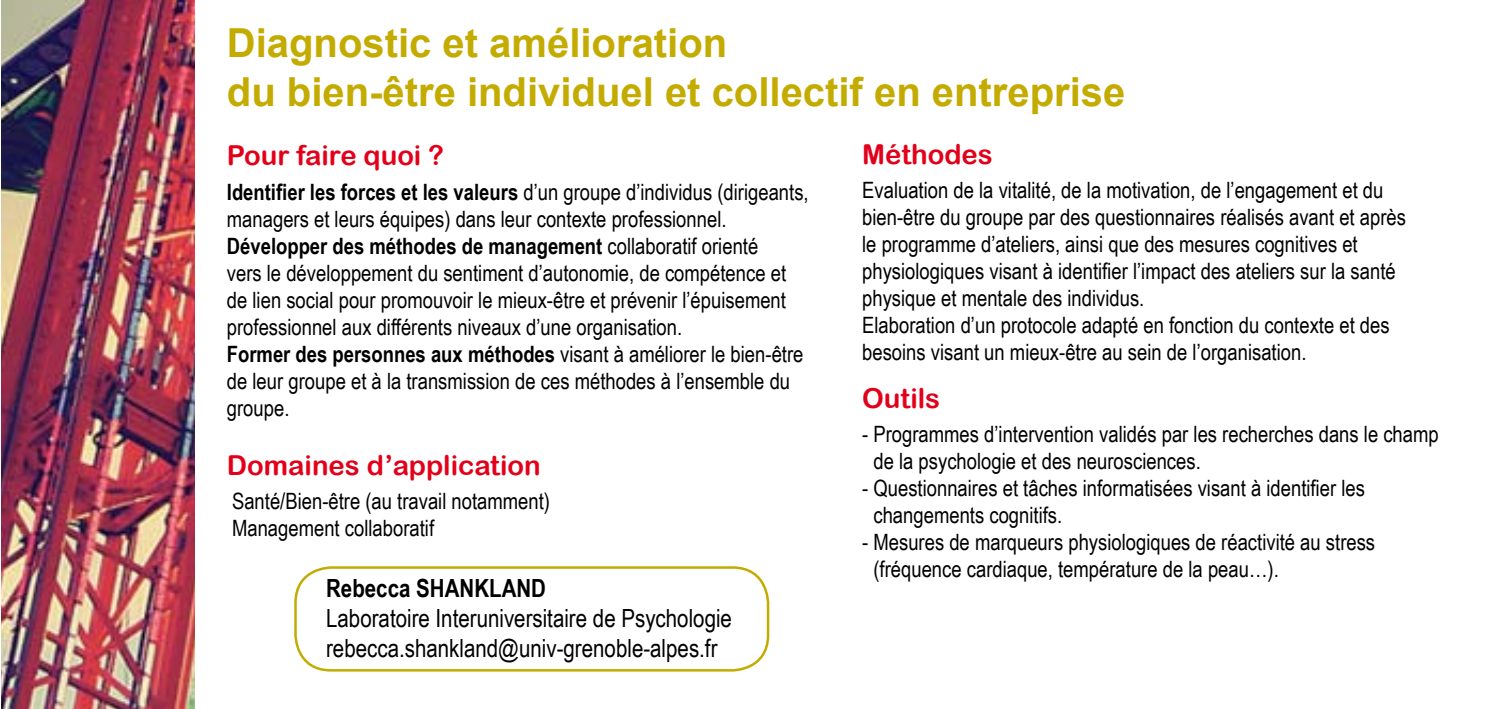
<style>
.page{position:relative;width:1489px;height:709px;background:#fff}
.page>*{position:absolute;margin:0;border:0;box-sizing:border-box;transform-origin:0 0}
.t1{font:700 40px/48px "Arial";color:#c4ab00}
.t2{font:27.5px "Arial Rounded MT Bold";color:#e2001a}
.t3{font:25px/30px "Arial Narrow";color:#000}
.t4{font:700 25px "Arial Narrow";color:#000}
.t5{font:22.5px/27px "Arial Narrow";color:#000}
.s1{font-weight:700}
</style>
<div class="page">
<img style="left:1px;top:0;width:194px;height:709px">
<div style="left:294px;top:566px;width:475px;height:105px;border:2px solid #c4ab00;border-radius:35px"></div>
<h1 class="t1" style="left:227px;top:21px;width:900px">Diagnostic et amélioration<br>du bien-être individuel et collectif en entreprise</h1>
<p class="t2" style="left:227px;top:139px;width:219px">Pour faire quoi ?</p>
<p class="t5" style="left:227px;top:177px;width:583px"><span class="s1">Identifier les forces et les valeurs</span> d’un groupe d’individus (dirigeants, managers et leurs équipes) dans leur contexte professionnel.<br><span class="s1">Développer des méthodes de management</span> collaboratif orienté<br>vers le développement du sentiment d’autonomie, de compétence et de lien social pour promouvoir le mieux-être et prévenir l’épuisement professionnel aux différents niveaux d’une organisation.<br><span class="s1">Former des personnes aux méthodes</span> visant à améliorer le bien-être de leur groupe et à la transmission de ces méthodes à l’ensemble du groupe.</p>
<p class="t2" style="left:862px;top:138px;width:132px">Méthodes</p>
<p class="t5" style="left:862px;top:175px;width:545px">Evaluation de la vitalité, de la motivation, de l’engagement et du bien-être du groupe par des questionnaires réalisés avant et après le programme d’ateliers, ainsi que des mesures cognitives et physiologiques visant à identifier l’impact des ateliers sur la santé physique et mentale des individus.<br>Elaboration d’un protocole adapté en fonction du contexte et des besoins visant un mieux-être au sein de l’organisation.</p>
<p class="t2" style="left:862px;top:382px;width:79px">Outils</p>
<p class="t5" style="left:873px;top:420px;width:567px;text-indent:-11px">- Programmes d’intervention validés par les recherches dans le champ de la psychologie et des neurosciences.</p>
<p class="t5" style="left:873px;top:474px;width:493px;text-indent:-11px">- Questionnaires et tâches informatisées visant à identifier les changements cognitifs.</p>
<p class="t5" style="left:873px;top:528px;width:503px;text-indent:-11px">- Mesures de marqueurs physiologiques de réactivité au stress (fréquence cardiaque, température de la peau…).</p>
<p class="t2" style="left:227px;top:449px;width:315px">Domaines d’application</p>
<p class="t5" style="left:232px;top:487px;width:319px">Santé/Bien-être (au travail notamment)<br>Management collaboratif</p>
<p class="t4" style="left:326px;top:569px;width:221px">Rebecca SHANKLAND</p>
<p class="t3" style="left:326px;top:602px;width:407px">Laboratoire Interuniversitaire de Psychologie rebecca.shankland@univ-grenoble-alpes.fr</p>
</div>
